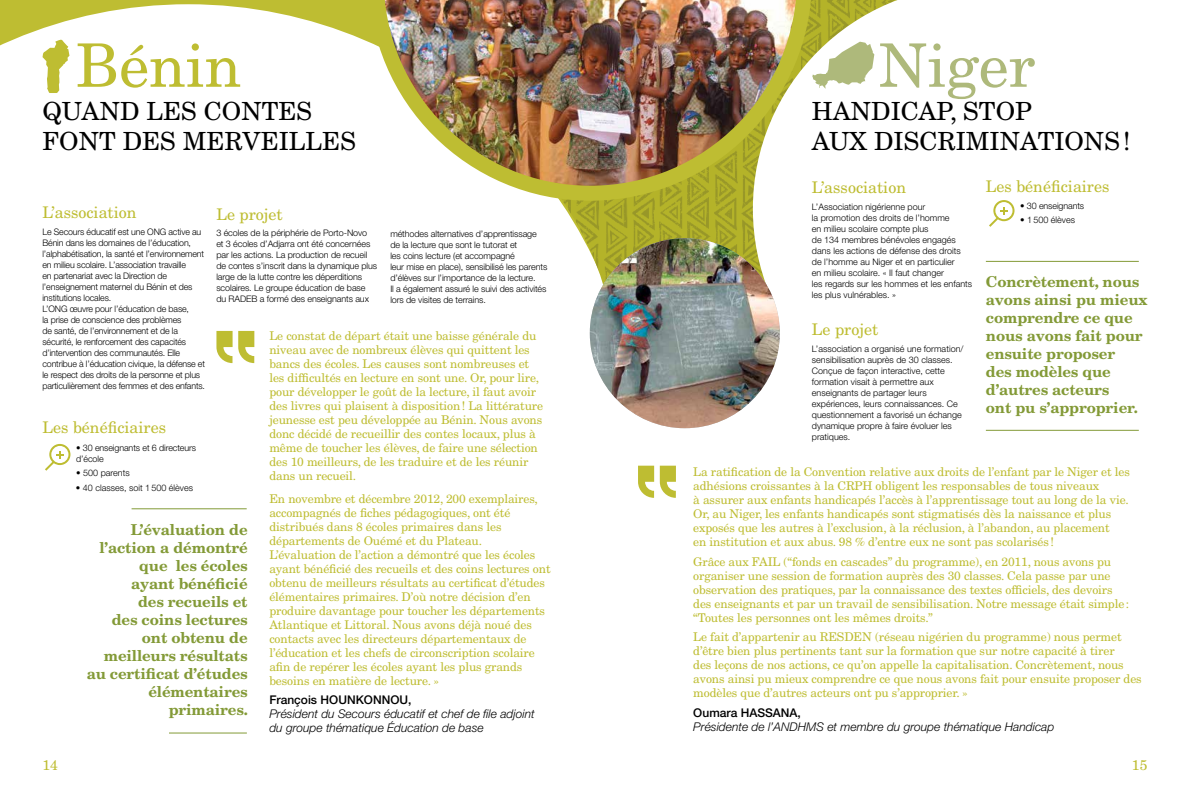
<style>
.page{position:relative;width:1191px;height:794px;background:#fff}
.page>*{position:absolute;margin:0;border:0;box-sizing:border-box;transform-origin:0 0}
.t1{font:60px "New Century Schlbk LT Std";color:#bebd32}
.t2{font:60px "New Century Schlbk LT Std";color:#aeb97b}
.t3{font:25px/30px "New Century Schlbk LT Std";color:#000}
.t4{font:16px "New Century Schlbk LT Std";color:#bebd32}
.t5{font:700 15px/18px "New Century Schlbk LT Std";letter-spacing:-.01em;color:#839a37}
.t6{font:14px "New Century Schlbk LT Std";color:#bebd32}
.t7{font:12px/14px "New Century Schlbk LT Std";letter-spacing:-.01em;color:#bebd32}
.t8{font:italic 300 12px/14px "Helvetica Neue LT Std";color:#000}
.t9{font:500 12px "Helvetica Neue LT Std";color:#000}
.t10{font:300 9px/11px "Helvetica Neue LT Std";letter-spacing:-.01em;color:#000}
</style>
<div class="page">
<svg style="left:0;top:4px;width:369px;height:357px"></svg>
<img style="left:560px;top:201px;width:193px;height:147px">
<svg style="left:753px;top:0;width:386px;height:431px"></svg>
<svg style="left:638px;top:466px;width:16px;height:32px"></svg>
<svg style="left:660px;top:466px;width:16px;height:32px"></svg>
<hr style="left:986px;top:261px;width:152px;height:1px;background:#839a37">
<hr style="left:986px;top:430px;width:152px;height:1px;background:#839a37">
<svg style="left:43px;top:40px;width:26px;height:53px"></svg>
<svg style="left:812px;top:42px;width:62px;height:47px"></svg>
<img style="left:590px;top:238px;width:190px;height:190px;border-radius:95px">
<img style="left:369px;top:0;width:443px;height:201px">
<svg style="left:989px;top:200px;width:25px;height:27px"></svg>
<svg style="left:216px;top:331px;width:16px;height:32px"></svg>
<svg style="left:238px;top:331px;width:16px;height:32px"></svg>
<hr style="left:132px;top:508px;width:115px;height:1px;background:#839a37">
<hr style="left:169px;top:732px;width:78px;height:1px;background:#839a37">
<svg style="left:45px;top:444px;width:25px;height:27px"></svg>
<h1 class="t1" style="left:76px;top:29px;width:167px">Bénin</h1>
<h2 class="t3" style="left:43px;top:96px;width:315px">QUAND LES CONTES<br>FONT DES MERVEILLES</h2>
<h3 class="t4" style="left:42px;top:203px;width:96px">L’association</h3>
<p class="t10" style="left:42px;top:226px;width:164px">Le Secours éducatif est une ONG active au Bénin dans les domaines de l’éducation, l’alphabétisation, la santé et l’environnement en milieu scolaire. L’association travaille<br>en partenariat avec la Direction de l’enseignement maternel du Bénin et des institutions locales.<br>L’ONG œuvre pour l’éducation de base,<br>la prise de conscience des problèmes<br>de santé, de l’environnement et de la sécurité, le renforcement des capacités d’intervention des communautés. Elle contribue à l’éducation civique, la défense et le respect des droits de la personne et plus particulièrement des femmes et des enfants.</p>
<h3 class="t4" style="left:216px;top:204px;width:68px">Le projet</h3>
<p class="t10" style="left:216px;top:227px;width:162px">3 écoles de la périphérie de Porto-Novo<br>et 3 écoles d’Adjarra ont été concernées par les actions. La production de recueil de contes s’inscrit dans la dynamique plus large de la lutte contre les déperditions scolaires. Le groupe éducation de base du RADEB a formé des enseignants aux</p>
<p class="t10" style="left:390px;top:228px;width:158px">méthodes alternatives d’apprentissage de la lecture que sont le tutorat et<br>les coins lecture (et accompagné<br>leur mise en place), sensibilisé les parents d’élèves sur l’importance de la lecture.<br>Il a également assuré le suivi des activités lors de visites de terrains.</p>
<p class="t7" style="left:269px;top:329px;width:275px">Le constat de départ était une baisse générale du niveau avec de nombreux élèves qui quittent les bancs des écoles. Les causes sont nombreuses et les difficultés en lecture en sont une. Or, pour lire, pour développer le goût de la lecture, il faut avoir des livres qui plaisent à disposition! La littérature jeunesse est peu développée au Bénin. Nous avons donc décidé de recueillir des contes locaux, plus à même de toucher les élèves, de faire une sélection des 10 meilleurs, de les traduire et de les réunir dans un recueil.</p>
<p class="t7" style="left:269px;top:491px;width:283px">En novembre et décembre 2012, 200 exemplaires, accompagnés de fiches pédagogiques, ont été distribués dans 8 écoles primaires dans les départements de Ouémé et du Plateau.<br>L’évaluation de l’action a démontré que les écoles ayant bénéficié des recueils et des coins lectures ont obtenu de meilleurs résultats au certificat d’études élémentaires primaires. D’où notre décision d’en produire davantage pour toucher les départements Atlantique et Littoral. Nous avons déjà noué des contacts avec les directeurs départementaux de l’éducation et les chefs de circonscription scolaire afin de repérer les écoles ayant les plus grands besoins en matière de lecture. »</p>
<p class="t9" style="left:269px;top:693px;width:144px">François HOUNKONNOU,</p>
<p class="t8" style="left:269px;top:707px;width:267px">Président du Secours éducatif et chef de file adjoint du groupe thématique Éducation de base</p>
<h3 class="t4" style="left:42px;top:417px;width:125px">Les bénéficiaires</h3>
<p class="t10" style="left:76px;top:442px;width:122px">• 30 enseignants et 6 directeurs d’école</p>
<p class="t10" style="left:76px;top:467px;width:55px">• 500 parents</p>
<p class="t10" style="left:76px;top:482px;width:119px">• 40 classes, soit 1500 élèves</p>
<p class="t5" style="left:87px;top:520px;width:163px;text-align:right">L’évaluation de l’action a démontré que les écoles<br>ayant bénéficié<br>des recueils et<br>des coins lectures ont obtenu de meilleurs résultats au certificat d’études élémentaires primaires.</p>
<h1 class="t2" style="left:878px;top:29px;width:158px">Niger</h1>
<h2 class="t3" style="left:812px;top:96px;width:320px">HANDICAP, STOP<br>AUX DISCRIMINATIONS!</h2>
<h3 class="t4" style="left:812px;top:178px;width:96px">L’association</h3>
<p class="t10" style="left:812px;top:201px;width:162px">L’Association nigérienne pour<br>la promotion des droits de l’homme<br>en milieu scolaire compte plus<br>de 134 membres bénévoles engagés dans les actions de défense des droits de l’homme au Niger et en particulier<br>en milieu scolaire. « Il faut changer<br>les regards sur les hommes et les enfants les plus vulnérables. »</p>
<h3 class="t4" style="left:812px;top:320px;width:68px">Le projet</h3>
<p class="t10" style="left:812px;top:343px;width:153px">L’association a organisé une formation/ sensibilisation auprès de 30 classes.<br>Conçue de façon interactive, cette formation visait à permettre aux enseignants de partager leurs expériences, leurs connaissances. Ce questionnement a favorisé un échange dynamique propre à faire évoluer les pratiques.</p>
<h3 class="t4" style="left:986px;top:177px;width:125px">Les bénéficiaires</h3>
<p class="t10" style="left:1020px;top:200px;width:66px">• 30 enseignants</p>
<p class="t10" style="left:1020px;top:214px;width:56px">• 1500 élèves</p>
<p class="t5" style="left:986px;top:272px;width:163px">Concrètement, nous avons ainsi pu mieux comprendre ce que nous avons fait pour ensuite proposer<br>des modèles que d’autres acteurs<br>ont pu s’approprier.</p>
<p class="t7" style="left:693px;top:464px;width:438px">La ratification de la Convention relative aux droits de l’enfant par le Niger et les adhésions croissantes à la CRPH obligent les responsables de tous niveaux<br>à assurer aux enfants handicapés l’accès à l’apprentissage tout au long de la vie.<br>Or, au Niger, les enfants handicapés sont stigmatisés dès la naissance et plus exposés que les autres à l’exclusion, à la réclusion, à l’abandon, au placement<br>en institution et aux abus. 98 % d’entre eux ne sont pas scolarisés!</p>
<p class="t7" style="left:693px;top:554px;width:437px">Grâce aux FAIL (“fonds en cascades” du programme), en 2011, nous avons pu organiser une session de formation auprès des 30 classes. Cela passe par une observation des pratiques, par la connaissance des textes officiels, des devoirs des enseignants et par un travail de sensibilisation. Notre message était simple: “Toutes les personnes ont les mêmes droits.”</p>
<p class="t7" style="left:693px;top:630px;width:450px">Le fait d’appartenir au RESDEN (réseau nigérien du programme) nous permet d’être bien plus pertinents tant sur la formation que sur notre capacité à tirer<br>des leçons de nos actions, ce qu’on appelle la capitalisation. Concrètement, nous avons ainsi pu mieux comprendre ce que nous avons fait pour ensuite proposer des modèles que d’autres acteurs ont pu s’approprier. »</p>
<p class="t9" style="left:693px;top:705px;width:109px">Oumara HASSANA,</p>
<p class="t8" style="left:693px;top:719px;width:362px">Présidente de l’ANDHMS et membre du groupe thématique Handicap</p>
<p class="t6" style="left:43px;top:756px;width:17px">14</p>
<p class="t6" style="left:1132px;top:756px;width:17px">15</p>
</div>
